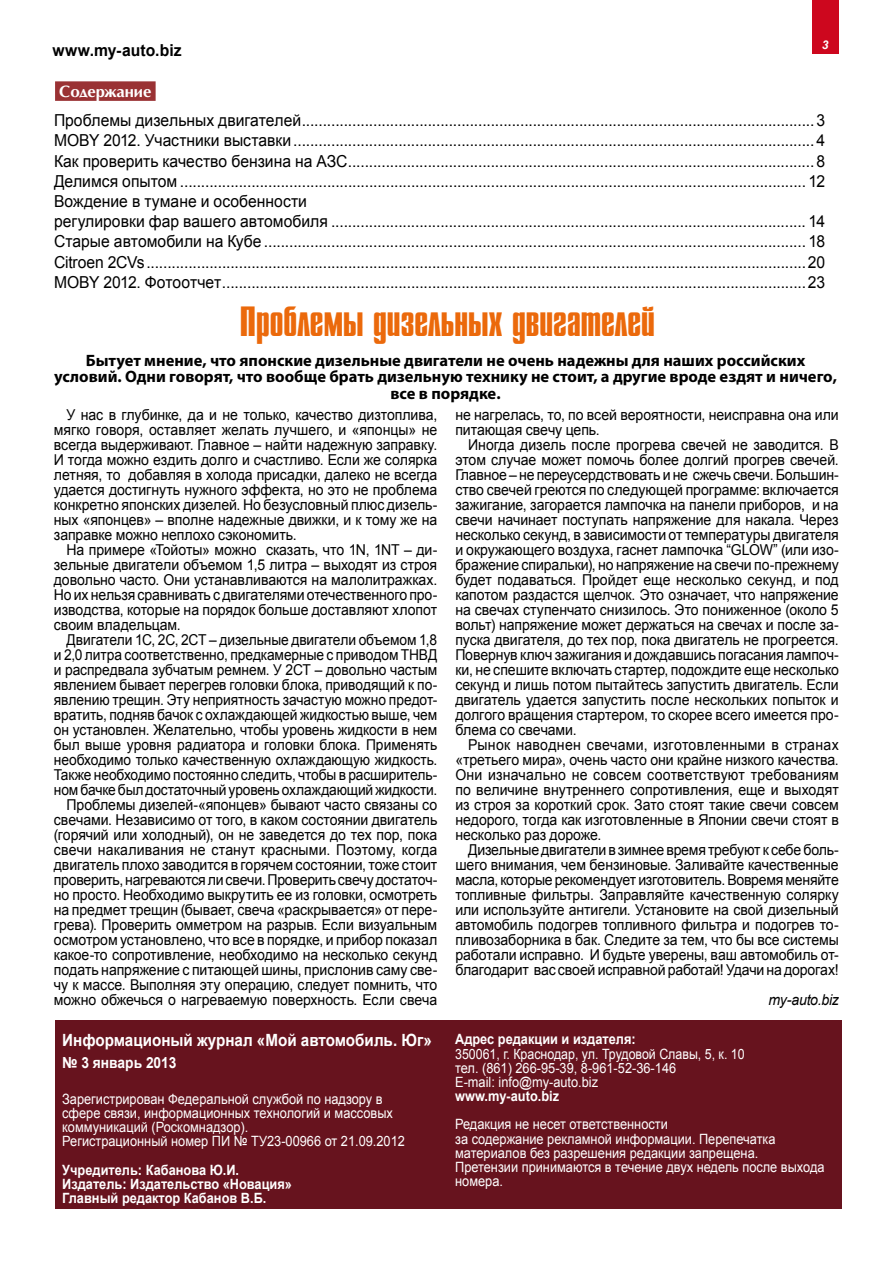
<style>
.page{position:relative;width:893px;height:1263px;background:#fff}
.page>*{position:absolute;margin:0;border:0;box-sizing:border-box;transform-origin:0 0}
.t1{font:42px "Star C";color:#eb690b}
.t2{font:700 16.8px "Arial OK";color:#fff;scale:.9 1}
.t3{font:16.5px/20.2px "Arial OK";color:#000;scale:.95 1}
.t4{font:700 16.5px/16.5px "Myriad Pro";color:#000;text-align:center}
.t5{font:700 16.5px "Arial OK";letter-spacing:.005em;color:#000;scale:.95 1}
.t6{font:700 16.5px "AG Opus";color:#fff}
.t7{font:700 15.3px "Arial OK";color:#fff;scale:.9 1}
.t8{font:15px/15px "Arial OK";letter-spacing:-.005em;color:#000;text-align:justify;scale:.94 1}
.t9{font:15px/15px "Arial OK";letter-spacing:-.005em;color:#000;text-align:right;scale:.92 1}
.t10{font:italic 15px "Arial OK";letter-spacing:-.025em;color:#000;scale:.94 1}
.t11{font:14.1px/14.1px "Arial OK";color:#fff;scale:.9 1}
.t12{font:700 14.1px/14.1px "Arial OK";color:#fff;scale:.9 1}
.t13{font:14.1px/14.1px "Arial OK";color:#fff;scale:.88 1}
.t14{font:italic 700 12px "Arial OK";color:#fff}
</style>
<div class="page">
<div style="left:812px;top:0;width:27px;height:54px;background:#cd071e"></div>
<div style="left:55px;top:81px;width:101px;height:20px;background:#9a3234"></div>
<div style="left:55px;top:1020px;width:787px;height:189px;background:#67131e"></div>
<p class="t5" style="left:52px;top:39px;width:138px">www.my-auto.biz</p>
<p class="t6" style="left:59px;top:81px;width:94px">Содержание</p>
<p class="t14" style="left:822px;top:37px;width:8px">3</p>
<p class="t3" style="left:54px;top:111px;width:813px">Проблемы дизельных двигателей..........................................................................................................................3<br>MOBY 2012. Участники выставки............................................................................................................................4<br>Как проверить качество бензина на АЗС...............................................................................................................8<br>Делимся опытом ..................................................................................................................................................... 12<br>Вождение в тумане и особенности<br>регулировки фар вашего автомобиля ................................................................................................................. 14<br>Старые автомобили на Кубе ................................................................................................................................. 18<br>Citroеn 2CVs.............................................................................................................................................................20<br>MOBY 2012. Фотоотчет...........................................................................................................................................23</p>
<h1 class="t1" style="left:240px;top:301px;width:417px">Проблемы дизельных двигателей</h1>
<p class="t4" style="left:54px;top:351px;width:785px">Бытует мнение, что японские дизельные двигатели не очень надежны для наших российских условий. Одни говорят, что вообще брать дизельную технику не стоит, а другие вроде ездят и ничего, все в порядке.</p>
<p class="t8" style="left:54px;top:407px;width:409px;text-indent:13px">У нас в глубинке, да и не только, качество дизтоплива, мягко говоря, оставляет желать лучшего, и «японцы» не всегда выдерживают. Главное – найти надежную заправку.<br>И тогда можно ездить долго и счастливо. Если же солярка летняя, то добавляя в холода присадки, далеко не всегда удается достигнуть нужного эффекта, но это не проблема конкретно японских дизелей. Но безусловный плюс дизель&shy;ных «японцев» – вполне надежные движки, и к тому же на заправке можно неплохо сэкономить.</p>
<p class="t8" style="left:54px;top:542px;width:409px;text-indent:13px">На примере «Тойоты» можно сказать, что 1N, 1NT – ди&shy;зельные двигатели объемом 1,5 литра – выходят из строя довольно часто. Они устанавливаются на малолитражках.<br>Но их нельзя сравнивать с двигателями отечественного про&shy;изводства, которые на порядок больше доставляют хлопот своим владельцам.</p>
<p class="t9" style="left:54px;top:632px;width:418px">Двигатели 1C, 2C, 2CT – дизельные двигатели объемом 1,8<br>и 2,0 литра соответственно, предкамерные с приводом ТНВД и распредвала зубчатым ремнем. У 2CT – довольно частым явлением бывает перегрев головки блока, приводящий к по&shy;явлению трещин. Эту неприятность зачастую можно предот&shy;вратить, подняв бачок с охлаждающей жидкостью выше, чем он установлен. Желательно, чтобы уровень жидкости в нем был выше уровня радиатора и головки блока. Применять необходимо только качественную охлаждающую жидкость.<br>Также необходимо постоянно следить, чтобы в расширитель&shy;ном бачке был достаточный уровень охлаждающий жидкости.<br>Проблемы дизелей-«японцев» бывают часто связаны со свечами. Независимо от того, в каком состоянии двигатель (горячий или холодный), он не заведется до тех пор, пока свечи накаливания не станут красными. Поэтому, когда двигатель плохо заводится в горячем состоянии, тоже стоит проверить, нагреваются ли свечи. Проверить свечу достаточ&shy;но просто. Необходимо выкрутить ее из головки, осмотреть на предмет трещин (бывает, свеча «раскрывается» от пере&shy;грева). Проверить омметром на разрыв. Если визуальным осмотром установлено, что все в порядке, и прибор показал какое-то сопротивление, необходимо на несколько секунд подать напряжение с питающей шины, прислонив саму све&shy;чу к массе. Выполняя эту операцию, следует помнить, что можно обжечься о нагреваемую поверхность. Если свеча</p>
<p class="t2" style="left:62px;top:1029px;width:412px">Информационый журнал «Мой автомобиль. Юг»</p>
<p class="t7" style="left:62px;top:1052px;width:129px">№ 3 январь 2013</p>
<p class="t11" style="left:62px;top:1092px;width:382px">Зарегистрирован Федеральной службой по надзору в сфере связи, информационных технологий и массовых коммуникаций (Роскомнадзор).<br>Регистрационный номер ПИ № ТУ23-00966 от 21.09.2012</p>
<p class="t12" style="left:62px;top:1163px;width:257px">Учредитель: Кабанова Ю.И.<br>Издатель: Издательство «Новация»<br>Главный редактор Кабанов В.Б.</p>
<p class="t8" style="left:455px;top:407px;width:409px">не нагрелась, то, по всей вероятности, неисправна она или питающая свечу цепь.</p>
<p class="t8" style="left:455px;top:437px;width:409px;text-indent:13px">Иногда дизель после прогрева свечей не заводится. В этом случае может помочь более долгий прогрев свечей.<br>Главное – не переусердствовать и не сжечь свечи. Большин&shy;ство свечей греются по следующей программе: включается зажигание, загорается лампочка на панели приборов, и на свечи начинает поступать напряжение для накала. Через несколько секунд, в зависимости от температуры двигателя и окружающего воздуха, гаснет лампочка “GLOW” (или изо&shy;бражение спиральки), но напряжение на свечи по-прежнему будет подаваться. Пройдет еще несколько секунд, и под капотом раздастся щелчок. Это означает, что напряжение на свечах ступенчато снизилось. Это пониженное (около 5 вольт) напряжение может держаться на свечах и после за&shy;пуска двигателя, до тех пор, пока двигатель не прогреется.<br>Повернув ключ зажигания и дождавшись погасания лампоч&shy;ки, не спешите включать стартер, подождите еще несколько секунд и лишь потом пытайтесь запустить двигатель. Если двигатель удается запустить после нескольких попыток и долгого вращения стартером, то скорее всего имеется про&shy;блема со свечами.</p>
<p class="t8" style="left:455px;top:737px;width:409px;text-indent:13px">Рынок наводнен свечами, изготовленными в странах «третьего мира», очень часто они крайне низкого качества.<br>Они изначально не совсем соответствуют требованиям по величине внутреннего сопротивления, еще и выходят из строя за короткий срок. Зато стоят такие свечи совсем недорого, тогда как изготовленные в Японии свечи стоят в несколько раз дороже.</p>
<p class="t8" style="left:455px;top:842px;width:409px;text-indent:13px">Дизельные двигатели в зимнее время требуют к себе боль&shy;шего внимания, чем бензиновые. Заливайте качественные масла, которые рекомендует изготовитель. Вовремя меняйте топливные фильтры. Заправляйте качественную солярку или используйте антигели. Установите на свой дизельный автомобиль подогрев топливного фильтра и подогрев то&shy;пливозаборника в бак. Следите за тем, что бы все системы работали исправно. И будьте уверены, ваш автомобиль от&shy;благодарит вас своей исправной работай! Удачи на дорогах!</p>
<p class="t10" style="left:769px;top:990px;width:76px">my-auto.biz</p>
<p class="t12" style="left:455px;top:1033px;width:202px">Адрес редакции и издателя:</p>
<p class="t13" style="left:455px;top:1047px;width:331px">350061, г. Краснодар, ул. Трудовой Славы, 5, к. 10 тел. (861) 266-95-39, 8-961-52-36-146<br>E-mail: info@my-auto.biz</p>
<p class="t12" style="left:455px;top:1089px;width:117px">www.my-auto.biz</p>
<p class="t11" style="left:455px;top:1117px;width:412px">Редакция не несет ответственности<br>за содержание рекламной информации. Перепечатка материалов без разрешения редакции запрещена.<br>Претензии принимаются в течение двух недель после выхода номера.</p>
</div>
